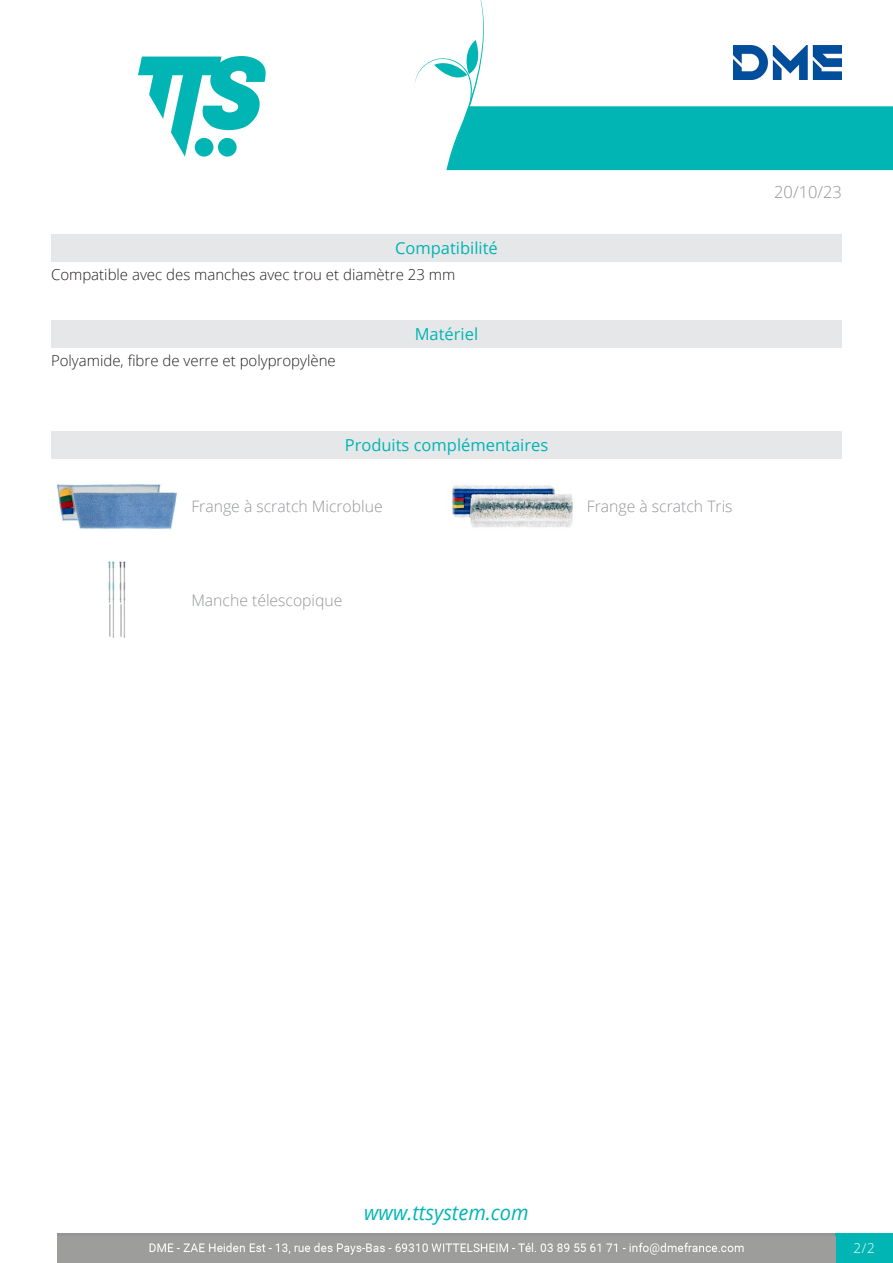
<style>
.page{position:relative;width:893px;height:1263px;background:#fff}
.page>*{position:absolute;margin:0;border:0;box-sizing:border-box;transform-origin:0 0}
.t1{font:italic 20.85px "Open Sans";color:#00b5b3;scale:.96 1}
.Titolo4{font:16.5px "Open Sans";color:#00b5b3}
.Titolo9{font:16.5px "Open Sans";color:#00b5b3}
.t2{font:300 16.5px "Open Sans";color:#939598}
.Titolo16{font:16.5px "Open Sans";color:#00b5b3}
.Nome{font:300 15.75px "Open Sans";color:#939598}
.Compatibilità{font:300 15px "Open Sans";color:#231f20}
.Materiale{font:300 15px "Open Sans";color:#231f20}
.t3{font:300 13.5px "Open Sans";color:#fff}
</style>
<div class="page">
<svg style="left:138px;top:56px;width:128px;height:101px"></svg>
<div style="left:57px;top:1233px;width:779px;height:30px;background:#9d9d9b"></div>
<div style="left:836px;top:1233px;width:57px;height:30px;background:#00b5b3"></div>
<svg style="left:415px;top:0;width:478px;height:170px"></svg>
<div style="left:51px;top:234px;width:791px;height:27px;background:#e6e7e9"></div>
<div style="left:51px;top:320px;width:791px;height:28px;background:#e6e7e9"></div>
<div style="left:51px;top:431px;width:791px;height:28px;background:#e6e7e9"></div>
<img style="left:57px;top:484px;width:121px;height:45px">
<img style="left:452px;top:485px;width:121px;height:43px">
<img style="left:108px;top:561px;width:7px;height:77px">
<img style="left:119px;top:561px;width:7px;height:77px">
<hr style="left:110px;top:604px;width:1px;height:33px;background:#939598">
<hr style="left:121px;top:604px;width:1px;height:33px;background:#939598">
<img style="left:149px;top:1242px;width:595px;height:13px">
<p class="Titolo9" style="left:395px;top:237px;width:104px">Compatibilité</p>
<p class="Compatibilità" style="left:51px;top:264px;width:406px">Compatible avec des manches avec trou et diamètre 23 mm</p>
<p class="Materiale" style="left:51px;top:351px;width:286px">Polyamide, fibre de verre et polypropylène</p>
<p class="Titolo16" style="left:415px;top:323px;width:65px">Matériel</p>
<p class="Titolo4" style="left:345px;top:434px;width:205px">Produits complémentaires</p>
<p class="Nome" style="left:191px;top:496px;width:193px">Frange à scratch Microblue</p>
<p class="Nome" style="left:587px;top:496px;width:147px">Frange à scratch Tris</p>
<p class="Nome" style="left:191px;top:589px;width:153px">Manche télescopique</p>
<p class="t2" style="left:774px;top:180px;width:69px">20/10/23</p>
<h1 class="t1" style="left:364px;top:1198px;width:173px">www.ttsystem.com</h1>
<p class="t3" style="left:854px;top:1239px;width:23px">2/2</p>
</div>
